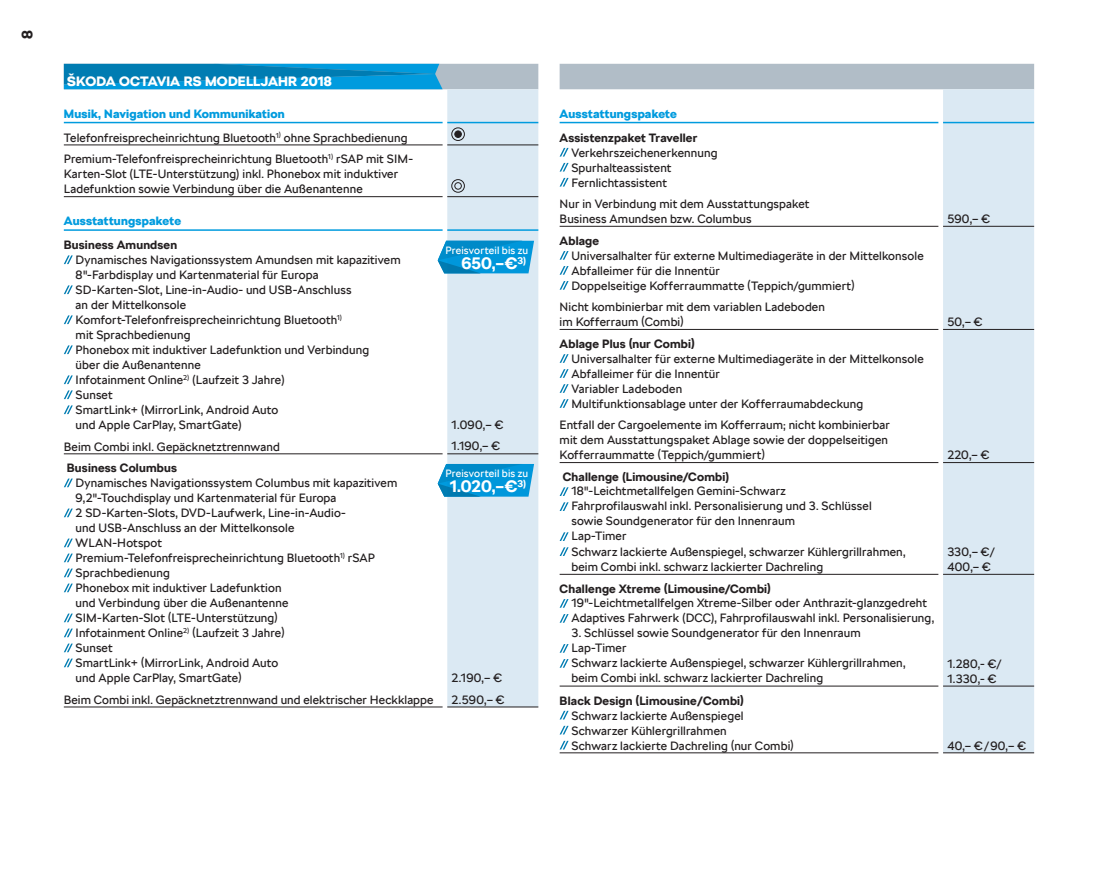
<style>
.page{position:relative;width:1098px;height:893px;background:#fff}
.page>*{position:absolute;margin:0;border:0;box-sizing:border-box;transform-origin:0 0}
.t1{font:700 16.5px "SKODA Next";color:#fff}
.t2{font:700 15px "SKODA Next";color:#231f20}
.t3{font:900 13.5px "SKODA Next";letter-spacing:.01em;color:#fff}
.t4{font:12px/15px "SKODA Next";letter-spacing:.01em;color:#231f20}
.t5{font:700 12px "SKODA Next";letter-spacing:.015em;color:#231f20}
.t6{font:900 12px "SKODA Next";letter-spacing:.02em;color:#009bde}
.t7{font:10.5px "SKODA Next";letter-spacing:.01em;color:#fff}
.s1{font-weight:900;color:#009bde}
</style>
<div class="page">
<div style="left:447px;top:89px;width:91px;height:618px;background:#dbe9f3"></div>
<svg style="left:64px;top:64px;width:474px;height:25px;background:#2696c8"></svg>
<hr style="left:64px;top:122px;width:378px;height:1px;background:#009bde">
<hr style="left:447px;top:122px;width:91px;height:1px;background:#009bde">
<hr style="left:64px;top:145px;width:378px;height:1px;background:#231f20">
<hr style="left:447px;top:145px;width:91px;height:1px;background:#231f20">
<div style="left:451px;top:128px;width:13px;height:13px;border:1px solid #231f20;border-radius:50%"></div>
<div style="left:454px;top:131px;width:7px;height:6px;background:#231f20;border-radius:50%"></div>
<div style="left:454px;top:131px;width:7px;height:7px;border:1px solid #231f20;border-radius:50%"></div>
<hr style="left:64px;top:196px;width:378px;height:1px;background:#231f20">
<hr style="left:447px;top:196px;width:91px;height:1px;background:#231f20">
<div style="left:451px;top:179px;width:13px;height:13px;border:1px solid #231f20;border-radius:50%"></div>
<div style="left:454px;top:182px;width:7px;height:7px;border:1px solid #231f20;border-radius:50%"></div>
<hr style="left:64px;top:229px;width:378px;height:2px;background:#009bde">
<hr style="left:447px;top:229px;width:91px;height:2px;background:#009bde">
<hr style="left:64px;top:454px;width:378px;height:1px;background:#231f20">
<svg style="left:64px;top:255px;width:9px;height:9px"></svg>
<svg style="left:64px;top:285px;width:9px;height:9px"></svg>
<svg style="left:64px;top:315px;width:9px;height:9px"></svg>
<svg style="left:64px;top:345px;width:9px;height:9px"></svg>
<svg style="left:64px;top:375px;width:9px;height:9px"></svg>
<svg style="left:64px;top:390px;width:9px;height:9px"></svg>
<svg style="left:64px;top:405px;width:9px;height:9px"></svg>
<hr style="left:447px;top:454px;width:91px;height:1px;background:#231f20">
<hr style="left:64px;top:707px;width:378px;height:1px;background:#231f20">
<svg style="left:64px;top:479px;width:9px;height:8px"></svg>
<svg style="left:64px;top:509px;width:9px;height:8px"></svg>
<svg style="left:64px;top:539px;width:9px;height:8px"></svg>
<svg style="left:64px;top:554px;width:9px;height:8px"></svg>
<svg style="left:64px;top:569px;width:9px;height:8px"></svg>
<svg style="left:64px;top:584px;width:9px;height:8px"></svg>
<svg style="left:64px;top:614px;width:9px;height:8px"></svg>
<svg style="left:64px;top:629px;width:9px;height:8px"></svg>
<svg style="left:64px;top:644px;width:9px;height:8px"></svg>
<svg style="left:64px;top:659px;width:9px;height:8px"></svg>
<hr style="left:447px;top:707px;width:91px;height:1px;background:#231f20">
<div style="left:559px;top:64px;width:474px;height:25px;background:#b1bdc7"></div>
<svg style="left:942px;top:89px;width:91px;height:664px;background:#ddeaf3"></svg>
<hr style="left:559px;top:122px;width:379px;height:1px;background:#009bde">
<hr style="left:942px;top:122px;width:91px;height:1px;background:#009bde">
<hr style="left:559px;top:226px;width:379px;height:1px;background:#231f20">
<svg style="left:559px;top:148px;width:9px;height:9px"></svg>
<svg style="left:559px;top:163px;width:9px;height:9px"></svg>
<svg style="left:559px;top:178px;width:9px;height:9px"></svg>
<hr style="left:942px;top:226px;width:91px;height:1px;background:#231f20">
<hr style="left:559px;top:329px;width:379px;height:1px;background:#231f20">
<svg style="left:559px;top:251px;width:9px;height:9px"></svg>
<svg style="left:559px;top:266px;width:9px;height:9px"></svg>
<svg style="left:559px;top:281px;width:9px;height:9px"></svg>
<hr style="left:942px;top:329px;width:91px;height:1px;background:#231f20">
<hr style="left:559px;top:462px;width:379px;height:1px;background:#231f20">
<svg style="left:559px;top:354px;width:9px;height:9px"></svg>
<svg style="left:559px;top:369px;width:9px;height:9px"></svg>
<svg style="left:559px;top:384px;width:9px;height:9px"></svg>
<svg style="left:559px;top:399px;width:9px;height:9px"></svg>
<hr style="left:942px;top:462px;width:91px;height:1px;background:#231f20">
<hr style="left:559px;top:574px;width:379px;height:1px;background:#231f20">
<svg style="left:559px;top:487px;width:9px;height:9px"></svg>
<svg style="left:559px;top:502px;width:9px;height:9px"></svg>
<svg style="left:559px;top:532px;width:9px;height:9px"></svg>
<svg style="left:559px;top:547px;width:9px;height:9px"></svg>
<hr style="left:942px;top:574px;width:91px;height:1px;background:#231f20">
<hr style="left:559px;top:686px;width:379px;height:1px;background:#231f20">
<svg style="left:559px;top:599px;width:9px;height:9px"></svg>
<svg style="left:559px;top:614px;width:9px;height:9px"></svg>
<svg style="left:559px;top:644px;width:9px;height:9px"></svg>
<svg style="left:559px;top:659px;width:9px;height:9px"></svg>
<hr style="left:942px;top:686px;width:91px;height:1px;background:#231f20">
<hr style="left:559px;top:753px;width:379px;height:1px;background:#231f20">
<svg style="left:560px;top:711px;width:8px;height:8px"></svg>
<svg style="left:560px;top:726px;width:8px;height:8px"></svg>
<svg style="left:560px;top:741px;width:8px;height:8px"></svg>
<hr style="left:942px;top:753px;width:91px;height:1px;background:#231f20">
<svg style="left:437px;top:464px;width:97px;height:33px;background:#1399d5"></svg>
<svg style="left:437px;top:241px;width:97px;height:32px;background:#1198d5"></svg>
<p class="t2" style="left:18px;top:39px;width:10px;rotate:-90deg">8</p>
<p class="t3" style="left:67px;top:73px;width:266px">ŠKODA OCTAVIA RS MODELLJAHR 2018</p>
<p class="t4" style="left:64px;top:101px;width:345px;line-height:24px"><span class="s1">Musik, Navigation und Kommunikation<br></span>Telefonfreisprecheinrichtung Bluetooth<sup>1)</sup> ohne Sprachbedienung</p>
<p class="t4" style="left:64px;top:152px;width:350px">Premium-Telefonfreisprecheinrichtung Bluetooth<sup>1)</sup> rSAP mit SIM-<br>Karten-Slot (LTE-Unterstützung) inkl. Phonebox mit induktiver<br>Ladefunktion sowie Verbindung über die Außenantenne</p>
<p class="t6" style="left:64px;top:214px;width:119px">Ausstattungspakete</p>
<p class="t5" style="left:64px;top:238px;width:115px">Business Amundsen</p>
<p class="t4" style="left:76px;top:252px;width:326px">Dynamisches Navigationssystem Amundsen mit kapazitivem 8"-Farbdisplay und Kartenmaterial für Europa SD-Karten-Slot, Line-in-Audio- und USB-Anschluss<br>an der Mittelkonsole<br>Komfort-Telefonfreisprecheinrichtung Bluetooth<sup>1)<br></sup>mit Sprachbedienung<br>Phonebox mit induktiver Ladefunktion und Verbindung<br>über die Außenantenne<br>Infotainment Online<sup>2)</sup> (Laufzeit 3 Jahre)<br>Sunset<br>SmartLink+ (MirrorLink, Android Auto<br>und Apple CarPlay, SmartGate)</p>
<p class="t4" style="left:64px;top:439px;width:218px">Beim Combi inkl. Gepäcknetztrennwand</p>
<p class="t5" style="left:67px;top:461px;width:111px">Business Columbus</p>
<p class="t4" style="left:76px;top:476px;width:323px">Dynamisches Navigationssystem Columbus mit kapazitivem 9,2"-Touchdisplay und Kartenmaterial für Europa<br>2 SD-Karten-Slots, DVD-Laufwerk, Line-in-Audio-<br>und USB-Anschluss an der Mittelkonsole<br>WLAN-Hotspot<br>Premium-Telefonfreisprecheinrichtung Bluetooth<sup>1)</sup> rSAP Sprachbedienung<br>Phonebox mit induktiver Ladefunktion<br>und Verbindung über die Außenantenne<br>SIM-Karten-Slot (LTE-Unterstützung)<br>Infotainment Online<sup>2)</sup> (Laufzeit 3 Jahre)<br>Sunset<br>SmartLink+ (MirrorLink, Android Auto<br>und Apple CarPlay, SmartGate)</p>
<p class="t4" style="left:64px;top:692px;width:371px">Beim Combi inkl. Gepäcknetztrennwand und elektrischer Heckklappe</p>
<p class="t7" style="left:445px;top:244px;width:84px">Preisvorteil bis zu</p>
<h1 class="t1" style="left:461px;top:253px;width:66px">650,–€<sup>3)</sup></h1>
<p class="t4" style="left:451px;top:414px;width:53px;line-height:21.3px">1.090,– €<br>1.190,– €</p>
<p class="t7" style="left:445px;top:467px;width:84px">Preisvorteil bis zu</p>
<h1 class="t1" style="left:449px;top:477px;width:78px">1.020,–€<sup>3)</sup></h1>
<p class="t4" style="left:451px;top:667px;width:55px;line-height:21.5px">2.190,– €<br>2.590,– €</p>
<p class="t6" style="left:559px;top:106px;width:119px">Ausstattungspakete</p>
<p class="t5" style="left:559px;top:130px;width:139px">Assistenzpaket Traveller</p>
<p class="t4" style="left:571px;top:145px;width:147px">Verkehrszeichenerkennung<br>Spurhalteassistent<br>Fernlichtassistent</p>
<p class="t4" style="left:559px;top:196px;width:251px">Nur in Verbindung mit dem Ausstattungspaket<br>Business Amundsen bzw. Columbus</p>
<p class="t5" style="left:559px;top:233px;width:41px">Ablage</p>
<p class="t4" style="left:571px;top:248px;width:353px">Universalhalter für externe Multimediageräte in der Mittelkonsole<br>Abfalleimer für die Innentür<br>Doppelseitige Kofferraummatte (Teppich/gummiert)</p>
<p class="t4" style="left:559px;top:299px;width:267px">Nicht kombinierbar mit dem variablen Ladeboden im Kofferraum (Combi)</p>
<p class="t5" style="left:559px;top:336px;width:137px">Ablage Plus (nur Combi)</p>
<p class="t4" style="left:571px;top:351px;width:353px">Universalhalter für externe Multimediageräte in der Mittelkonsole Abfalleimer für die Innentür<br>Variabler Ladeboden<br>Multifunktionsablage unter der Kofferraumabdeckung</p>
<p class="t4" style="left:559px;top:418px;width:331px">Entfall der Cargoelemente im Kofferraum; nicht kombinierbar mit dem Ausstattungspaket Ablage sowie der doppelseitigen<br>Kofferraummatte (Teppich/gummiert)</p>
<p class="t5" style="left:562px;top:470px;width:168px">Challenge (Limousine/Combi)</p>
<p class="t4" style="left:571px;top:483px;width:335px">18"-Leichtmetallfelgen Gemini-Schwarz<br>Fahrprofilauswahl inkl. Personalisierung und 3. Schlüssel sowie Soundgenerator für den Innenraum<br>Lap-Timer<br>Schwarz lackierte Außenspiegel, schwarzer Kühlergrillrahmen, beim Combi inkl. schwarz lackierter Dachreling</p>
<p class="t5" style="left:559px;top:581px;width:213px">Challenge Xtreme (Limousine/Combi)</p>
<p class="t4" style="left:571px;top:595px;width:364px">19"-Leichtmetallfelgen Xtreme-Silber oder Anthrazit-glanzgedreht<br>Adaptives Fahrwerk (DCC), Fahrprofilauswahl inkl. Personalisierung,</p>
<p class="t4" style="left:571px;top:625px;width:335px">3. Schlüssel sowie Soundgenerator für den Innenraum Lap-Timer<br>Schwarz lackierte Außenspiegel, schwarzer Kühlergrillrahmen, beim Combi inkl. schwarz lackierter Dachreling</p>
<p class="t5" style="left:559px;top:693px;width:186px">Black Design (Limousine/Combi)</p>
<p class="t4" style="left:571px;top:708px;width:224px">Schwarz lackierte Außenspiegel<br>Schwarzer Kühlergrillrahmen<br>Schwarz lackierte Dachreling (nur Combi)</p>
<p class="t4" style="left:946px;top:211px;width:44px">590,– €</p>
<p class="t4" style="left:946px;top:314px;width:37px">50,– €</p>
<p class="t4" style="left:946px;top:448px;width:44px">220,– €</p>
<p class="t4" style="left:946px;top:544px;width:49px">330,– €/<br>400,– €</p>
<p class="t4" style="left:946px;top:656px;width:56px">1.280,- €/<br>1.330,- €</p>
<p class="t4" style="left:946px;top:738px;width:80px">40,– €/90,– €</p>
</div>
